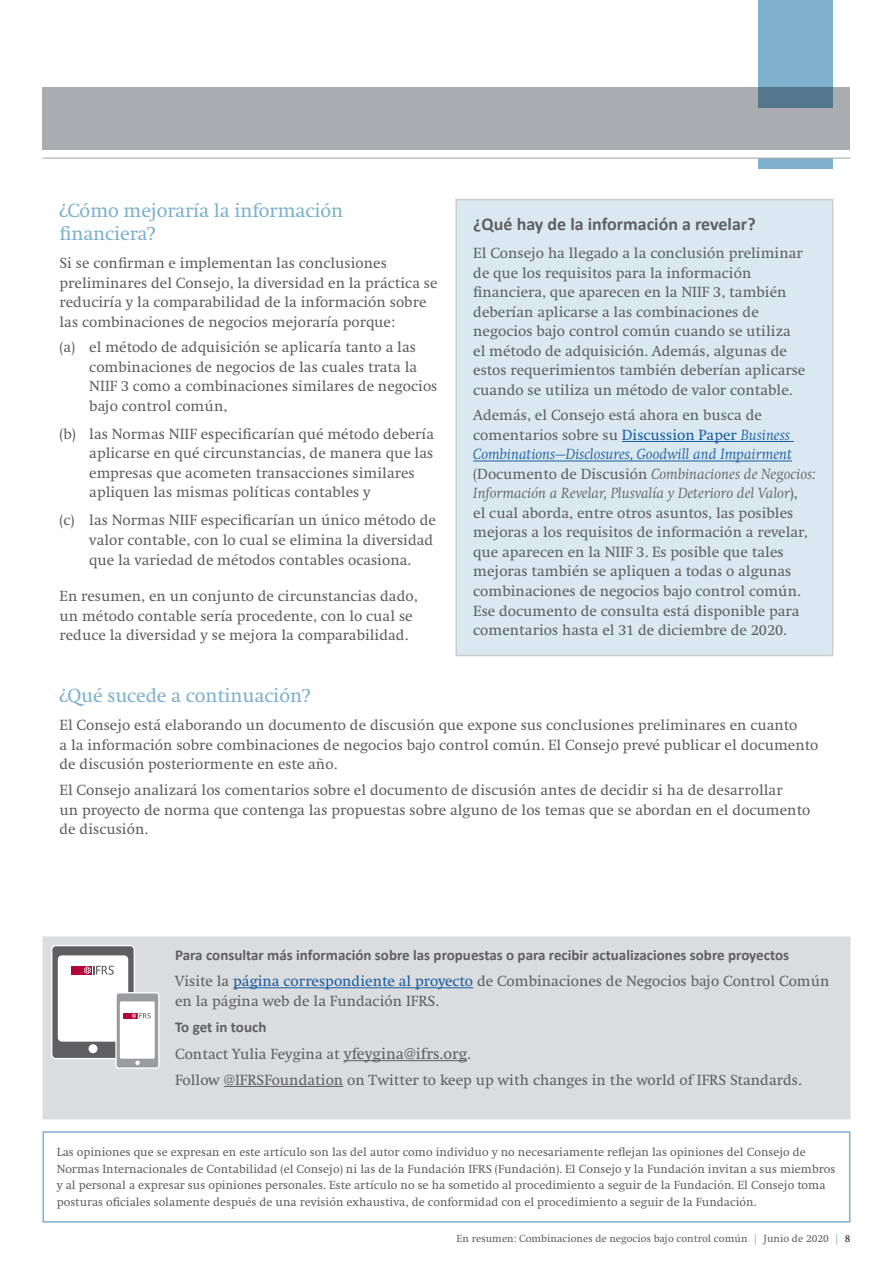
<style>
.page{position:relative;width:893px;height:1263px;background:#fff}
.page>*{position:absolute;margin:0;border:0;box-sizing:border-box;transform-origin:0 0}
.subheading{font:19.5px/23.4px "Swift LT Pro";letter-spacing:-.01em;color:#7db1cd}
.Box_headings{font:700 18px "Calibri";color:#5f5f62}
.body_copy{font:15px/19.5px "Swift LT Pro";color:#5f5f62}
.body_copy-2{font:700 15px "Calibri";color:#5f5f62}
.Box_headings-2{font:15px "Swift LT Pro";color:#5f5f62}
.Box_headings-3{font:700 15px "Calibri";letter-spacing:-.005em;color:#5f5f62}
.body_copy-3{font:12px/16.5px "Swift LT Pro";color:#5f5f62}
.t1{font:10.5px "Swift LT Pro";color:#5f5f62}
.s1{color:#175d9e}
.s2{font-style:italic;color:#175d9e}
.s3{font-style:italic}
.s4{font-size:15.75px}
.s5{color:#7db1cd}
.s6{color:#231f20}
</style>
<div class="page">
<div style="left:758px;top:158px;width:74px;height:11px;background:#7db1cd"></div>
<div style="left:43px;top:88px;width:807px;height:62px;background:#abacb0"></div>
<svg style="left:758px;top:0;width:74px;height:108px;background:#74a5c0"></svg>
<hr style="left:43px;top:158px;width:807px;height:1px;background:#abacb0">
<div style="left:456px;top:200px;width:377px;height:455px;background:#dae8f1"></div>
<hr style="left:455px;top:199px;width:378px;height:1px;background:#cbccce">
<hr style="left:455px;top:200px;width:2px;height:455px;background:#cbccce">
<hr style="left:832px;top:200px;width:1px;height:455px;background:#cbccce">
<hr style="left:455px;top:655px;width:378px;height:1px;background:#cbccce">
<hr style="left:622px;top:441px;width:172px;height:1px;background:#175d9e">
<hr style="left:473px;top:461px;width:319px;height:1px;background:#175d9e">
<div style="left:43px;top:1131px;width:807px;height:91px;border:2px solid #7db1cd"></div>
<div style="left:43px;top:936px;width:807px;height:183px;background:#dbdcde"></div>
<div style="left:52px;top:945px;width:82px;height:113px;background:#5f5f62;border-radius:4px"></div>
<div style="left:51px;top:945px;width:84px;height:114px;border:1px solid #fff;border-radius:4px"></div>
<div style="left:58px;top:955px;width:70px;height:87px;background:#fff;border-radius:4px"></div>
<div style="left:88px;top:1044px;width:10px;height:9px;background:#fff;border-radius:50%"></div>
<div style="left:71px;top:966px;width:21px;height:9px;background:#b30437"></div>
<svg style="left:84px;top:966px;width:31px;height:9px"></svg>
<div style="left:116px;top:993px;width:43px;height:75px;background:#9b9ca0;border-radius:3px"></div>
<div style="left:115px;top:992px;width:45px;height:77px;border:1px solid #fff;border-radius:3px"></div>
<div style="left:120px;top:1001px;width:35px;height:58px;background:#fff"></div>
<svg style="left:135px;top:1060px;width:5px;height:5px"></svg>
<div style="left:124px;top:1013px;width:13px;height:5px;background:#b30437"></div>
<svg style="left:132px;top:1013px;width:20px;height:5px"></svg>
<hr style="left:233px;top:987px;width:240px;height:1px;background:#175d9e">
<hr style="left:344px;top:1060px;width:123px;height:1px;background:#5f5f62">
<hr style="left:224px;top:1086px;width:119px;height:1px;background:#5f5f62">
<p class="subheading" style="left:60px;top:198px;width:285px">¿Cómo mejoraría la información financiera?</p>
<p class="body_copy" style="left:60px;top:253px;width:379px">Si se confirman e implementan las conclusiones preliminares del Consejo, la diversidad en la práctica se reduciría y la comparabilidad de la información sobre las combinaciones de negocios mejoraría porque:</p>
<p class="body_copy" style="left:89px;top:338px;width:350px;text-indent:-30px">(a) el método de adquisición se aplicaría tanto a las combinaciones de negocios de las cuales trata la NIIF 3 como a combinaciones similares de negocios bajo control común,</p>
<p class="body_copy" style="left:89px;top:424px;width:346px;text-indent:-30px">(b) las Normas NIIF especificarían qué método debería aplicarse en qué circunstancias, de manera que las empresas que acometen transacciones similares apliquen las mismas políticas contables y</p>
<p class="body_copy" style="left:89px;top:511px;width:348px;text-indent:-30px">(c) las Normas NIIF especificarían un único método de valor contable, con lo cual se elimina la diversidad que la variedad de métodos contables ocasiona.</p>
<p class="body_copy" style="left:60px;top:586px;width:360px">En resumen, en un conjunto de circunstancias dado, un método contable sería procedente, con lo cual se reduce la diversidad y se mejora la comparabilidad.</p>
<p class="Box_headings" style="left:473px;top:211px;width:284px">¿Qué hay de la información a revelar?</p>
<p class="body_copy" style="left:473px;top:243px;width:334px">El Consejo ha llegado a la conclusión preliminar de que los requisitos para la información financiera, que aparecen en la NIIF 3, también deberían aplicarse a las combinaciones de negocios bajo control común cuando se utiliza el método de adquisición. Además, algunas de estos requerimientos también deberían aplicarse cuando se utiliza un método de valor contable.</p>
<p class="body_copy" style="left:473px;top:406px;width:344px">Además, el Consejo está ahora en busca de comentarios sobre su <span class="s1">Discussion Paper</span> <span class="s2">Business Combinations—Disclosures, Goodwill and Impairment </span>(Documento de Discusión <span class="s3">Combinaciones de Negocios:<br>Información a Revelar, Plusvalía y Deterioro del Valor</span>),<br>el cual aborda, entre otros asuntos, las posibles mejoras a los requisitos de información a revelar, que aparecen en la NIIF 3. Es posible que tales mejoras también se apliquen a todas o algunas combinaciones de negocios bajo control común.<br>Ese documento de consulta está disponible para comentarios hasta el 31 de diciembre de 2020.</p>
<p class="subheading" style="left:60px;top:684px;width:252px">¿Qué sucede a continuación?</p>
<p class="body_copy" style="left:60px;top:715px;width:760px">El Consejo está elaborando un documento de discusión que expone sus conclusiones preliminares en cuanto<br>a la información sobre combinaciones de negocios bajo control común. El Consejo prevé publicar el documento de discusión posteriormente en este año.</p>
<p class="body_copy" style="left:60px;top:780px;width:752px">El Consejo analizará los comentarios sobre el documento de discusión antes de decidir si ha de desarrollar<br>un proyecto de norma que contenga las propuestas sobre alguno de los temas que se abordan en el documento de discusión.</p>
<p class="body_copy-2" style="left:175px;top:945px;width:615px">Para consultar más información sobre las propuestas o para recibir actualizaciones sobre proyectos</p>
<p class="body_copy" style="left:175px;top:971px;width:656px">Visite la <span class="s1">página correspondiente al proyecto</span> de Combinaciones de Negocios bajo Control Común en la página web de la Fundación IFRS.</p>
<p class="Box_headings-3" style="left:175px;top:1016px;width:93px">To get in touch</p>
<p class="Box_headings-2" style="left:175px;top:1045px;width:297px">Contact Yulia Feygina at <span class="s4">yfeygina@ifrs.org</span>.</p>
<p class="body_copy" style="left:175px;top:1070px;width:628px">Follow @IFRSFoundation on Twitter to keep up with changes in the world of IFRS Standards.</p>
<p class="body_copy-3" style="left:57px;top:1144px;width:780px">Las opiniones que se expresan en este artículo son las del autor como individuo y no necesariamente reflejan las opiniones del Consejo de Normas Internacionales de Contabilidad (el Consejo) ni las de la Fundación IFRS (Fundación). El Consejo y la Fundación invitan a sus miembros y al personal a expresar sus opiniones personales. Este artículo no se ha sometido al procedimiento a seguir de la Fundación. El Consejo toma posturas oficiales solamente después de una revisión exhaustiva, de conformidad con el procedimiento a seguir de la Fundación.</p>
<p class="t1" style="left:457px;top:1232px;width:395px">En resumen: Combinaciones de negocios bajo control común <span class="s5">|</span> Junio de 2020 <span class="s5">|</span> <span class="s6">8</span></p>
</div>
